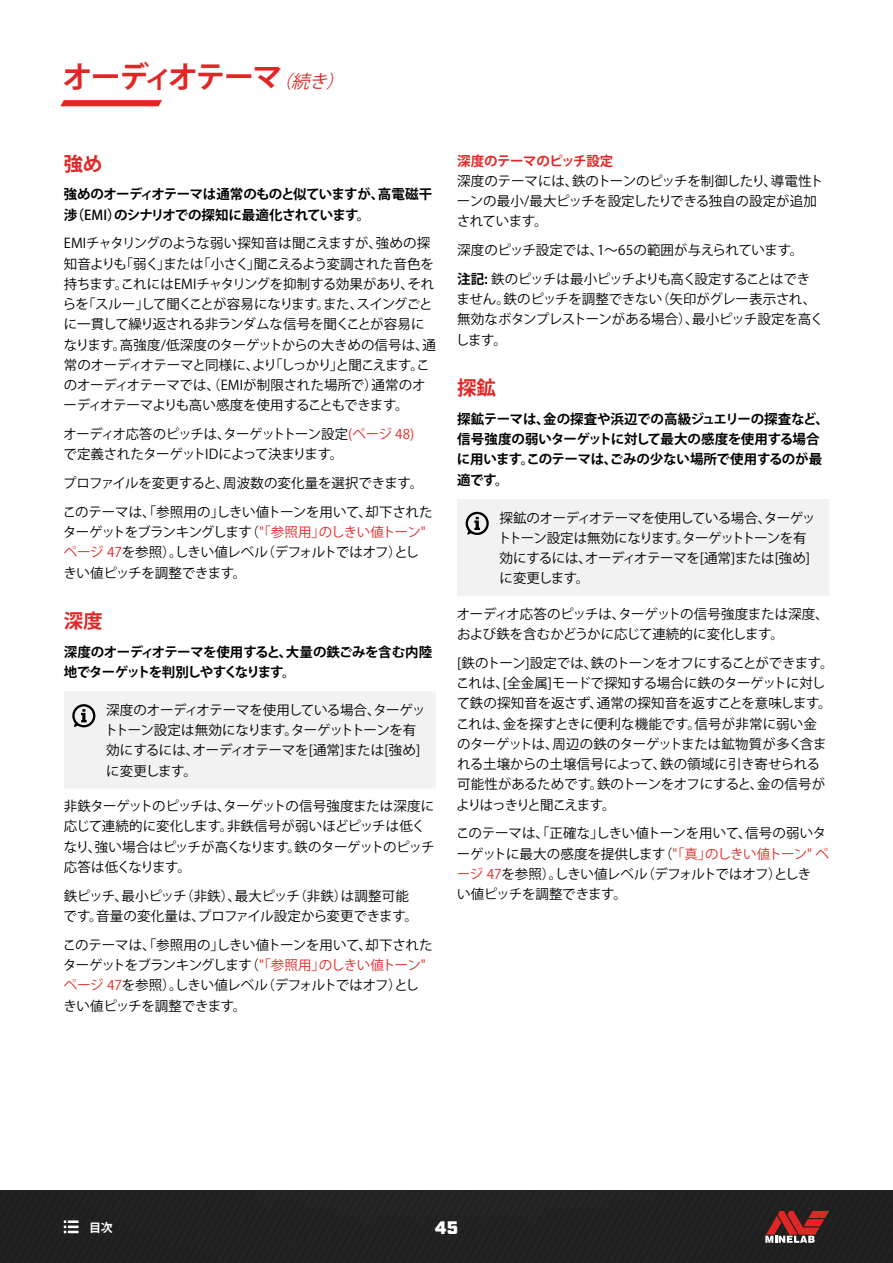
<style>
.page{position:relative;width:893px;height:1263px;background:#fff}
.page>*{position:absolute;margin:0;border:0;box-sizing:border-box;transform-origin:0 0}
.H1_NON-TOC{font:700 30px "Koz Go Pr 6 N";letter-spacing:-.06em;color:#e12725}
.H2_TOC{font:700 19.5px "Koz Go Pr 6 N";color:#e12725}
.t1{font:900 18px "Industry";color:#fff}
.Body{font:13.5px/20.2px "Koz Go Pr 6 N";letter-spacing:-.025em;color:#000}
.Body-2{font:700 13.5px/20.2px "Koz Go Pr 6 N";letter-spacing:-.03em;color:#000}
.Body-3{font:13.5px/20.2px "Koz Go Pr 6 N";color:#000}
.t2{font:700 13.5px "Koz Go Pr 6 N";letter-spacing:-.03em;color:#e12725}
.t3{font:700 12px "Koz Go Pr 6 N";color:#fff}
.s1{font-weight:400;font-style:italic;font-size:18px}
.s2{font-weight:500}
.s3{color:#e12725}
.s4{font-weight:700}
.s5{font-family:"Industry";font-weight:700}
</style>
<div class="page">
<div style="left:0;top:1191px;width:893px;height:72px;background:#222"></div>
<svg style="left:60px;top:100px;width:102px;height:6px"></svg>
<svg style="left:765px;top:1211px;width:64px;height:32px;background:#863b3b"></svg>
<svg style="left:64px;top:1220px;width:15px;height:13px"></svg>
<div style="left:64px;top:692px;width:372px;height:96px;background:#f2f2f2"></div>
<div style="left:457px;top:499px;width:372px;height:97px;background:#f2f2f2"></div>
<p class="H1_NON-TOC" style="left:63px;top:60px;width:291px">オーディオテーマ<span class="s1">（続き）</span></p>
<p class="H2_TOC" style="left:64px;top:152px;width:40px">強め</p>
<p class="Body-2" style="left:64px;top:184px;width:370px">強めのオーディオテーマは通常のものと似ていますが、高電磁干渉（<span class="s2">EMI</span>）のシナリオでの探知に最適化されています。</p>
<p class="Body" style="left:63px;top:233px;width:375px">EMIチャタリングのような弱い探知音は聞こえますが、強めの探知音よりも「弱く」または「小さく」聞こえるよう変調された音色を持ちます。これにはEMIチャタリングを抑制する効果があり、それらを「スルー」して聞くことが容易になります。また、スイングごとに一貫して繰り返される非ランダムな信号を聞くことが容易になります。高強度/低深度のターゲットからの大きめの信号は、通常のオーディオテーマと同様に、より「しっかり」と聞こえます。このオーディオテーマでは、（EMIが制限された場所で）通常のオーディオテーマよりも高い感度を使用することもできます。</p>
<p class="Body" style="left:63px;top:424px;width:353px">オーディオ応答のピッチは、ターゲットトーン設定<span class="s3">(ページ 48)</span>で定義されたターゲットIDによって決まります。</p>
<p class="Body" style="left:63px;top:473px;width:362px">プロファイルを変更すると、周波数の変化量を選択できます。</p>
<p class="Body" style="left:63px;top:502px;width:371px">このテーマは、「参照用の」しきい値トーンを用いて、却下されたターゲットをブランキングします（<span class="s3">"「参照用」のしきい値トーン"ページ 47</span>を参照）。しきい値レベル（デフォルトではオフ）としきい値ピッチを調整できます。</p>
<p class="H2_TOC" style="left:64px;top:610px;width:40px">深度</p>
<p class="Body-2" style="left:64px;top:642px;width:370px">深度のオーディオテーマを使用すると、大量の鉄ごみを含む内陸地でターゲットを判別しやすくなります。</p>
<p class="Body" style="left:104px;top:700px;width:323px">深度のオーディオテーマを使用している場合、ターゲットトーン設定は無効になります。ターゲットトーンを有効にするには、オーディオテーマを[通常]または[強め]に変更します。</p>
<p class="Body" style="left:64px;top:796px;width:372px">非鉄ターゲットのピッチは、ターゲットの信号強度または深度に応じて連続的に変化します。非鉄信号が弱いほどピッチは低くなり、強い場合はピッチが高くなります。鉄のターゲットのピッチ応答は低くなります。</p>
<p class="Body-3" style="left:63px;top:886px;width:356px">鉄ピッチ、最小ピッチ（非鉄）、最大ピッチ（非鉄）は調整可能です。音量の変化量は、プロファイル設定から変更できます。</p>
<p class="Body" style="left:63px;top:935px;width:371px">このテーマは、「参照用の」しきい値トーンを用いて、却下されたターゲットをブランキングします（<span class="s3">"「参照用」のしきい値トーン"ページ 47</span>を参照）。しきい値レベル（デフォルトではオフ）としきい値ピッチを調整できます。</p>
<h4 class="t2" style="left:457px;top:153px;width:158px">深度のテーマのピッチ設定</h4>
<p class="Body" style="left:457px;top:171px;width:368px">深度のテーマには、鉄のトーンのピッチを制御したり、導電性トーンの最小/最大ピッチを設定したりできる独自の設定が追加されています。</p>
<p class="Body-3" style="left:457px;top:240px;width:348px">深度のピッチ設定では、1～65の範囲が与えられています。</p>
<p class="Body" style="left:456px;top:269px;width:370px"><span class="s4">注記</span><span class="s5">:</span> 鉄のピッチは最小ピッチよりも高く設定することはできません。鉄のピッチを調整できない（矢印がグレー表示され、無効なボタンプレストーンがある場合）、最小ピッチ設定を高くします。</p>
<p class="H2_TOC" style="left:457px;top:377px;width:40px">探鉱</p>
<p class="Body-2" style="left:457px;top:409px;width:374px">探鉱テーマは、金の探査や浜辺での高級ジュエリーの探査など、信号強度の弱いターゲットに対して最大の感度を使用する場合に用います。このテーマは、ごみの少ない場所で使用するのが最適です。</p>
<p class="Body" style="left:498px;top:508px;width:319px">探鉱のオーディオテーマを使用している場合、ターゲットトーン設定は無効になります。ターゲットトーンを有効にするには、オーディオテーマを[通常]または[強め]に変更します。</p>
<p class="Body" style="left:457px;top:604px;width:373px">オーディオ応答のピッチは、ターゲットの信号強度または深度、および鉄を含むかどうかに応じて連続的に変化します。</p>
<p class="Body" style="left:456px;top:653px;width:379px">[鉄のトーン]設定では、鉄のトーンをオフにすることができます。これは、[全金属]モードで探知する場合に鉄のターゲットに対して鉄の探知音を返さず、通常の探知音を返すことを意味します。これは、金を探すときに便利な機能です。信号が非常に弱い金のターゲットは、周辺の鉄のターゲットまたは鉱物質が多く含まれる土壌からの土壌信号によって、鉄の領域に引き寄せられる可能性があるためです。鉄のトーンをオフにすると、金の信号がよりはっきりと聞こえます。</p>
<p class="Body" style="left:456px;top:824px;width:374px">このテーマは、「正確な」しきい値トーンを用いて、信号の弱いターゲットに最大の感度を提供します（<span class="s3">"「真」のしきい値トーン" ページ 47</span>を参照）。しきい値レベル（デフォルトではオフ）としき<br>い値ピッチを調整できます。</p>
<p class="t3" style="left:89px;top:1220px;width:25px">目次</p>
<h3 class="t1" style="left:435px;top:1217px;width:25px">45</h3>
</div>
